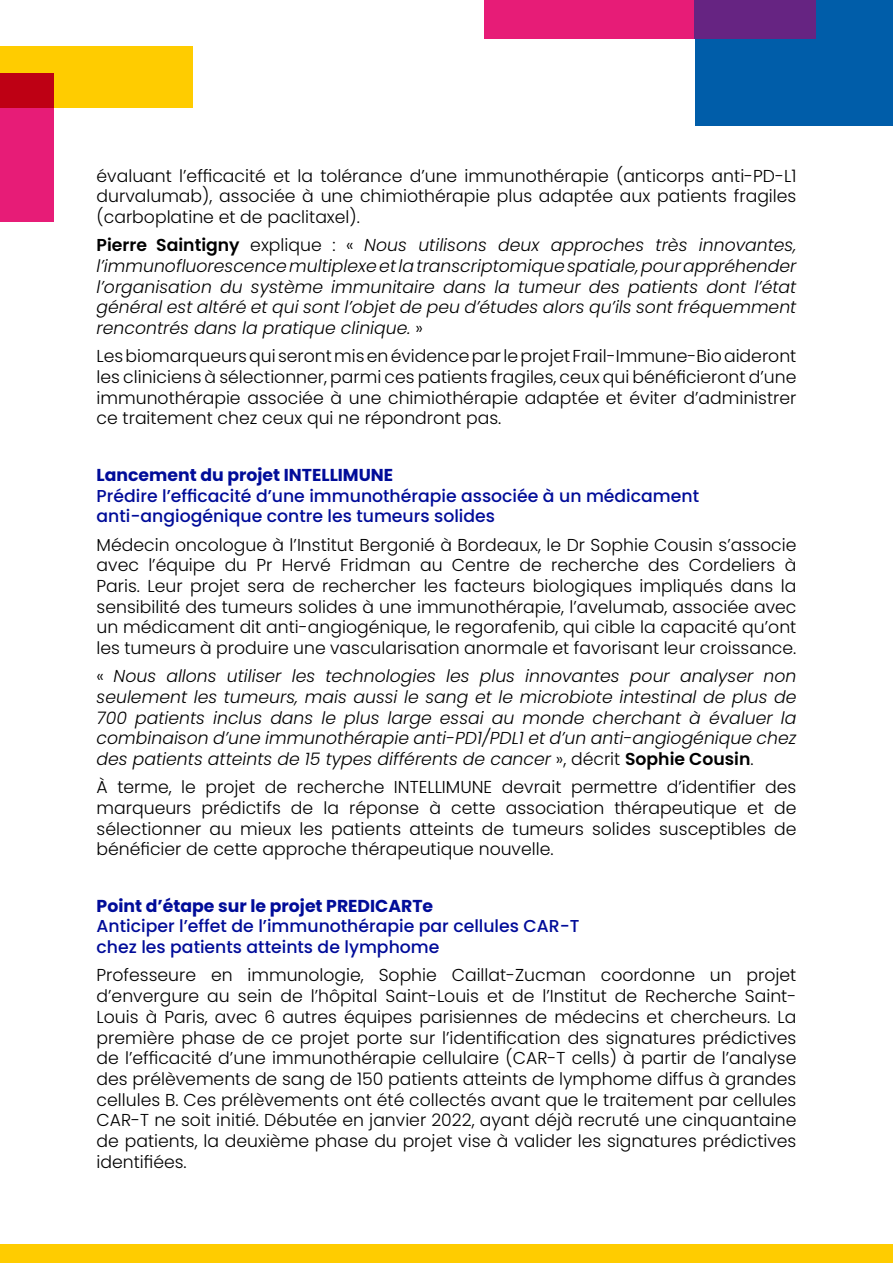
<style>
.page{position:relative;width:893px;height:1263px;background:#fff}
.page>*{position:absolute;margin:0;border:0;box-sizing:border-box;transform-origin:0 0}
.t1{font:300 17.25px/20.7px "Poppins";color:#000;text-align:justify}
.t2{font:italic 300 17.25px/20.7px "Poppins";color:#000;text-align:justify}
.t3{font:500 17.25px/20.7px "Poppins";color:#000c99}
.t4{font:700 17.25px "Poppins";color:#000c99}
.s1{font-weight:600;font-style:normal}
.s2{font-style:normal}
</style>
<div class="page">
<div style="left:484px;top:0;width:323px;height:39px;background:#e71c77"></div>
<div style="left:0;top:46px;width:193px;height:62px;background:#fc0"></div>
<div style="left:695px;top:0;width:198px;height:125px;background:#005da9"></div>
<div style="left:0;top:73px;width:53px;height:149px;background:#e71c77"></div>
<div style="left:695px;top:0;width:121px;height:39px;background:#662482"></div>
<div style="left:0;top:73px;width:53px;height:35px;background:#be0014"></div>
<div style="left:0;top:1244px;width:893px;height:19px;background:#fc0"></div>
<p class="t1" style="left:97px;top:165px;width:701px">évaluant l’efficacité et la tolérance d’une immunothérapie (anticorps anti-PD-L1 durvalumab), associée à une chimiothérapie plus adaptée aux patients fragiles (carboplatine et de paclitaxel).</p>
<p class="t2" style="left:97px;top:235px;width:701px"><span class="s1">Pierre Saintigny</span> <span class="s2">explique : «</span> Nous utilisons deux approches très innovantes, l’immunofluorescence multiplexe et la transcriptomique spatiale, pour appréhender l’organisation du système immunitaire dans la tumeur des patients dont l’état général est altéré et qui sont l’objet de peu d’études alors qu’ils sont fréquemment rencontrés dans la pratique clinique. <span class="s2">»</span></p>
<p class="t1" style="left:97px;top:346px;width:701px">Les biomarqueurs qui seront mis en évidence par le projet Frail-Immune-Bio aideront les cliniciens à sélectionner, parmi ces patients fragiles, ceux qui bénéficieront d’une immunothérapie associée à une chimiothérapie adaptée et éviter d’administrer ce traitement chez ceux qui ne répondront pas.</p>
<p class="t4" style="left:97px;top:465px;width:298px">Lancement du projet INTELLIMUNE</p>
<p class="t3" style="left:97px;top:485px;width:604px">Prédire l’efficacité d’une immunothérapie associée à un médicament anti-angiogénique contre les tumeurs solides</p>
<p class="t1" style="left:97px;top:534px;width:701px">Médecin oncologue à l’Institut Bergonié à Bordeaux, le Dr Sophie Cousin s’associe avec l’équipe du Pr Hervé Fridman au Centre de recherche des Cordeliers à Paris. Leur projet sera de rechercher les facteurs biologiques impliqués dans la sensibilité des tumeurs solides à une immunothérapie, l’avelumab, associée avec un médicament dit anti-angiogénique, le regorafenib, qui cible la capacité qu’ont les tumeurs à produire une vascularisation anormale et favorisant leur croissance.</p>
<p class="t2" style="left:97px;top:666px;width:701px"><span class="s2">«</span> Nous allons utiliser les technologies les plus innovantes pour analyser non seulement les tumeurs, mais aussi le sang et le microbiote intestinal de plus de 700 patients inclus dans le plus large essai au monde cherchant à évaluer la combinaison d’une immunothérapie anti-PD1/PDL1 et d’un anti-angiogénique chez des patients atteints de 15 types différents de cancer <span class="s2">», décrit</span> <span class="s1">Sophie Cousin</span><span class="s2">.</span></p>
<p class="t1" style="left:97px;top:777px;width:701px">À terme, le projet de recherche INTELLIMUNE devrait permettre d’identifier des marqueurs prédictifs de la réponse à cette association thérapeutique et de sélectionner au mieux les patients atteints de tumeurs solides susceptibles de bénéficier de cette approche thérapeutique nouvelle.</p>
<p class="t4" style="left:97px;top:896px;width:338px">Point d’étape sur le projet PREDICARTe</p>
<p class="t3" style="left:97px;top:916px;width:484px">Anticiper l’effet de l’immunothérapie par cellules CAR-T chez les patients atteints de lymphome</p>
<p class="t1" style="left:97px;top:965px;width:701px">Professeure en immunologie, Sophie Caillat-Zucman coordonne un projet d’envergure au sein de l’hôpital Saint-Louis et de l’Institut de Recherche Saint-Louis à Paris, avec 6 autres équipes parisiennes de médecins et chercheurs. La première phase de ce projet porte sur l’identification des signatures prédictives de l’efficacité d’une immunothérapie cellulaire (CAR-T cells) à partir de l’analyse des prélèvements de sang de 150 patients atteints de lymphome diffus à grandes cellules B. Ces prélèvements ont été collectés avant que le traitement par cellules CAR-T ne soit initié. Débutée en janvier 2022, ayant déjà recruté une cinquantaine de patients, la deuxième phase du projet vise à valider les signatures prédictives identifiées.</p>
</div>
